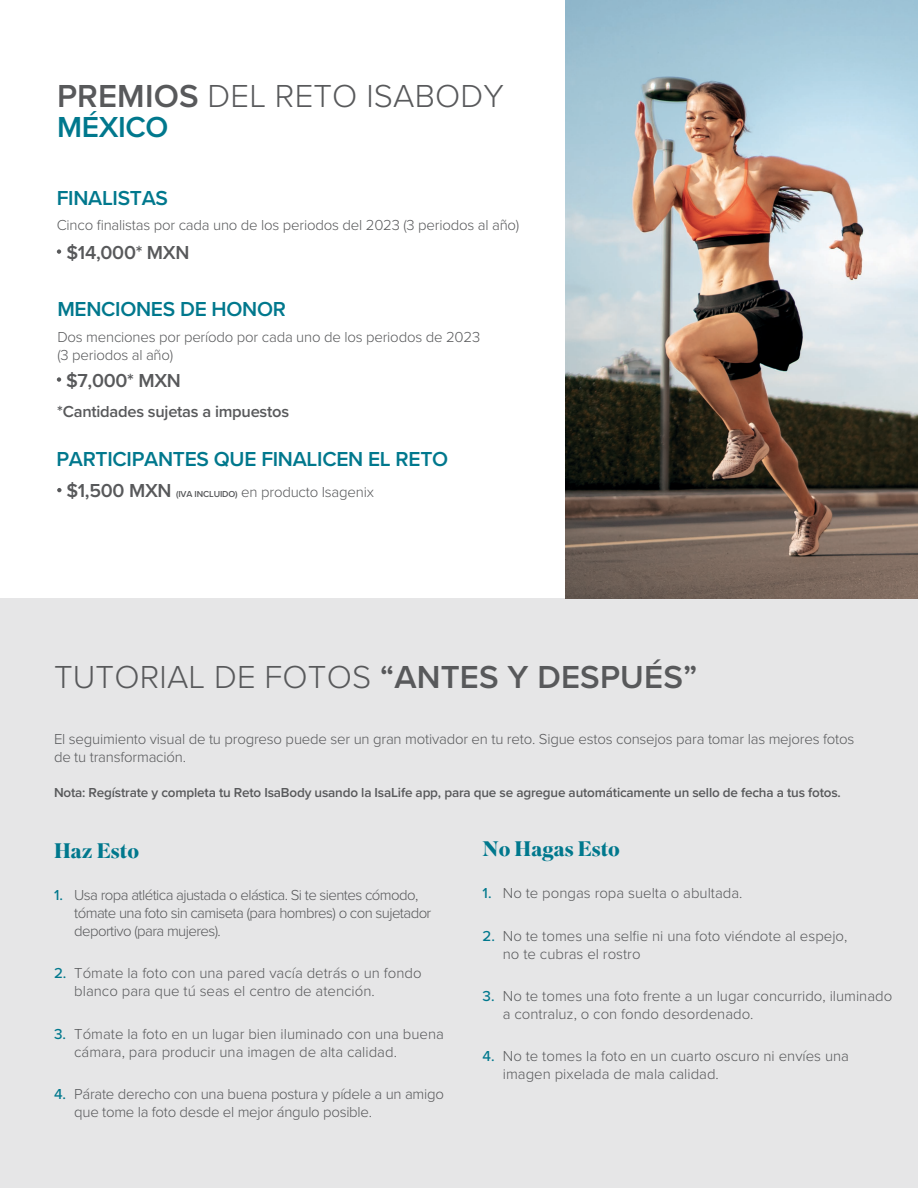
<style>
.page{position:relative;width:918px;height:1188px;background:#fff}
.page>*{position:absolute;margin:0;border:0;box-sizing:border-box;transform-origin:0 0}
.t1{font:300 33px "Proxima Nova";letter-spacing:.005em;color:#58595b}
.t2{font:600 30px "Proxima Nova";letter-spacing:-.015em;color:#00788d}
.t3{font:600 21px "Proxima Nova";letter-spacing:-.015em;color:#00788d}
.t4{font:700 21px "Superior Title";color:#00788d}
.t5{font:600 19.5px "Proxima Nova";letter-spacing:-.015em;color:#58595b}
.t6{font:600 16.5px "Proxima Nova";letter-spacing:-.015em;color:#58595b}
.t7{font:300 15px/18px "Proxima Nova";letter-spacing:-.015em;color:#58595b}
.t8{font:300 15px/18px "Proxima Nova";letter-spacing:-.04em;color:#58595b}
.t9{font:600 13.5px "Proxima Nova";letter-spacing:-.015em;color:#58595b}
.s1{font-weight:600}
.s2{font-weight:600;font-size:19.5px}
.s3{font-weight:600;font-size:9px}
.s4{font-weight:500;color:#00788d}
</style>
<div class="page">
<div style="left:0;top:599px;width:918px;height:589px;background:#e6e6e7"></div>
<svg style="left:57px;top:249px;width:4px;height:5px"></svg>
<svg style="left:57px;top:377px;width:4px;height:5px"></svg>
<svg style="left:57px;top:488px;width:5px;height:4px"></svg>
<img style="left:566px;top:0;width:352px;height:599px">
<h1 class="t1" style="left:57px;top:71px;width:448px"><span class="s1">PREMIOS</span> DEL RETO ISABODY</h1>
<h2 class="t2" style="left:57px;top:104px;width:113px">MÉXICO</h2>
<h3 class="t3" style="left:57px;top:182px;width:113px">FINALISTAS</h3>
<p class="t7" style="left:57px;top:215px;width:464px">Cinco finalistas por cada uno de los periodos del 2023 (3 periodos al año)</p>
<h3 class="t5" style="left:66px;top:238px;width:125px">$14,000* MXN</h3>
<h3 class="t3" style="left:57px;top:293px;width:230px">MENCIONES DE HONOR</h3>
<p class="t7" style="left:57px;top:327px;width:424px">Dos menciones por período por cada uno de los periodos de 2023 (3 periodos al año)</p>
<h3 class="t5" style="left:66px;top:366px;width:117px">$7,000* MXN</h3>
<p class="t6" style="left:57px;top:400px;width:233px">*Cantidades sujetas a impuestos</p>
<h3 class="t3" style="left:56px;top:443px;width:393px">PARTICIPANTES QUE FINALICEN EL RETO</h3>
<p class="t7" style="left:66px;top:482px;width:309px"><span class="s2">$1,500 MXN</span> <span class="s3">(IVA INCLUIDO)</span> en producto Isagenix</p>
<h1 class="t1" style="left:54px;top:653px;width:645px">TUTORIAL DE FOTOS <span class="s1">“ANTES Y DESPUÉS”</span></h1>
<p class="t7" style="left:54px;top:730px;width:802px">El seguimiento visual de tu progreso puede ser un gran motivador en tu reto. Sigue estos consejos para tomar las mejores fotos de tu transformación.</p>
<p class="t9" style="left:54px;top:782px;width:788px">Nota: Regístrate y completa tu Reto IsaBody usando la IsaLife app, para que se agregue automáticamente un sello de fecha a tus fotos.</p>
<h3 class="t4" style="left:54px;top:838px;width:87px">Haz Esto</h3>
<p class="t8" style="left:74px;top:885px;width:359px;text-indent:-20px"><span class="s4">1.</span> Usa ropa atlética ajustada o elástica. Si te sientes cómodo, tómate una foto sin camiseta (para hombres) o con sujetador deportivo (para mujeres).</p>
<p class="t7" style="left:74px;top:964px;width:349px;text-indent:-20px"><span class="s4">2.</span> Tómate la foto con una pared vacía detrás o un fondo blanco para que tú seas el centro de atención.</p>
<p class="t7" style="left:74px;top:1024px;width:371px;text-indent:-20px"><span class="s4">3.</span> Tómate la foto en un lugar bien iluminado con una buena cámara, para producir una imagen de alta calidad.</p>
<p class="t7" style="left:74px;top:1084px;width:371px;text-indent:-20px"><span class="s4">4.</span> Párate derecho con una buena postura y pídele a un amigo que tome la foto desde el mejor ángulo posible.</p>
<h3 class="t4" style="left:483px;top:836px;width:139px">No Hagas Esto</h3>
<p class="t7" style="left:483px;top:884px;width:261px"><span class="s4">1.</span> No te pongas ropa suelta o abultada.</p>
<p class="t7" style="left:503px;top:926px;width:346px;text-indent:-20px"><span class="s4">2.</span> No te tomes una selfie ni una foto viéndote al espejo, no te cubras el rostro</p>
<p class="t7" style="left:503px;top:986px;width:391px;text-indent:-20px"><span class="s4">3.</span> No te tomes una foto frente a un lugar concurrido, iluminado a contraluz, o con fondo desordenado.</p>
<p class="t7" style="left:503px;top:1046px;width:348px;text-indent:-20px"><span class="s4">4.</span> No te tomes la foto en un cuarto oscuro ni envíes una imagen pixelada de mala calidad.</p>
</div>
